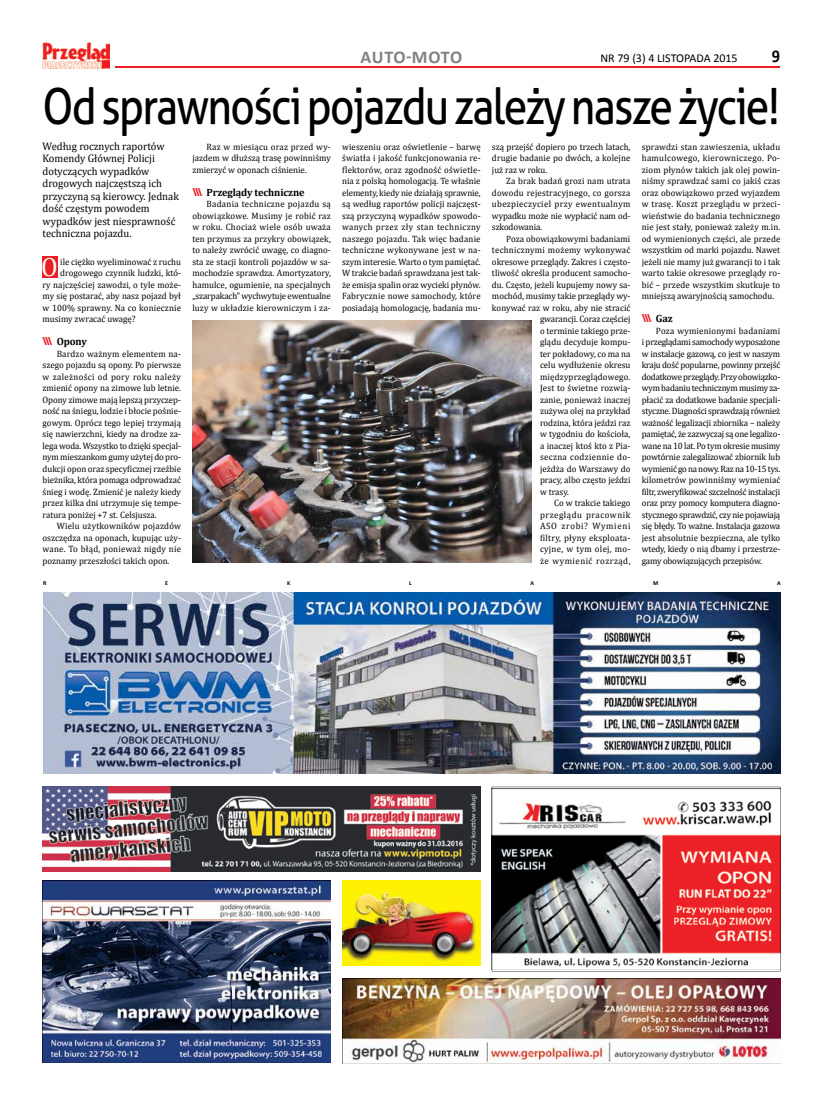
<style>
.page{position:relative;width:820px;height:1106px;background:#fff}
.page>*{position:absolute;margin:0;border:0;box-sizing:border-box;transform-origin:0 0}
.t1{font:50px "Aller";letter-spacing:-.04em;color:#000;scale:.85 1}
.t2{font:26.5px "Cambria";color:#fff;scale:.96 1}
.t3{font:700 18px "Calibri";letter-spacing:.02em;color:#808285}
.t4{font:700 18px "Calibri";color:#000;scale:.9 1}
.t5{font:12px "Calibri";color:#000}
.t6{font:11px/12.5px "Cambria";color:#000;scale:.96 1}
.t7{font:700 11px "Aller";color:#ed1d24}
.t8{font:700 10.5px "Cambria";letter-spacing:-.01em;color:#000}
.t9{font:9.2px/11.5px "Cambria";color:#000;text-align:justify;scale:.96 1}
.t10{font:9.2px "Cambria";letter-spacing:.025em;color:#000;scale:.96 1}
.t11{font:9.2px "Cambria";letter-spacing:.02em;color:#000;scale:.96 1}
.t12{font:9.2px "Cambria";letter-spacing:.035em;color:#000;scale:.96 1}
.t13{font:9.2px "Cambria";letter-spacing:.06em;color:#000;scale:.96 1}
.t14{font:9.2px "Cambria";letter-spacing:.05em;color:#000;scale:.96 1}
.t15{font:9.2px "Cambria";letter-spacing:.075em;color:#000;scale:.96 1}
.t16{font:700 6px "Calibri";color:#000}
.s1{font-family:"Aller";font-size:11px;color:#ed1d24}
.s2{font-family:"Cambria";font-size:10.5px;color:#000}
</style>
<div class="page">
<hr style="left:43px;top:66px;width:737px;height:2px;background:#ed1d24">
<div style="left:43px;top:42px;width:71px;height:26px;background:#fff"></div>
<img style="left:43px;top:42px;width:67px;height:26px">
<img style="left:43px;top:786px;width:437px;height:85px">
<div style="left:43px;top:257px;width:15px;height:21px;background:#ed1d24"></div>
<div style="left:342px;top:880px;width:138px;height:85px;background:#fff200"></div>
<img style="left:342px;top:886px;width:138px;height:76px">
<img style="left:43px;top:880px;width:288px;height:182px">
<svg style="left:491px;top:786px;width:289px;height:185px"></svg>
<img style="left:43px;top:592px;width:737px;height:181px">
<img style="left:342px;top:978px;width:438px;height:85px">
<img style="left:192px;top:320px;width:339px;height:242px">
<h3 class="t3" style="left:360px;top:45px;width:103px">AUTO-MOTO</h3>
<h3 class="t5" style="left:600px;top:51px;width:139px">NR 79 (3) 4 LISTOPADA 2015</h3>
<h3 class="t4" style="left:771px;top:45px;width:11px">9</h3>
<h1 class="t1" style="left:43px;top:76px;width:868px">Od sprawności pojazdu zależy nasze życie!</h1>
<p class="t6" style="left:43px;top:140px;width:143px">Według rocznych raportów<br>Komendy Głównej Policji dotyczących wypadków drogowych najczęstszą ich przyczyną są kierowcy. Jednak dość częstym powodem wypadków jest niesprawność techniczna pojazdu.</p>
<h2 class="t2" style="left:41px;top:251px;width:19px">O</h2>
<p class="t9" style="left:60px;top:256px;width:127px">ile ciężko wyeliminować z ruchu</p>
<p class="t9" style="left:60px;top:267px;width:127px">drogowego czynnik ludzki, któ-</p>
<p class="t9" style="left:43px;top:279px;width:146px">ry najczęściej zawodzi, o tyle może-</p>
<p class="t9" style="left:43px;top:290px;width:146px">my się postarać, aby nasz pojazd był</p>
<p class="t9" style="left:43px;top:302px;width:146px">w 100% sprawny. Na co koniecznie</p>
<p class="t9" style="left:43px;top:313px;width:98px">musimy zwracać uwagę?</p>
<p class="t8" style="left:43px;top:334px;width:46px"><span class="s1">\\\</span> Opony</p>
<p class="t9" style="left:43px;top:348px;width:146px;text-indent:14px">Bardzo ważnym elementem na&shy;szego pojazdu są opony. Po pierwsze w zależności od pory roku należy zmienić opony na zimowe lub letnie.<br>Opony zimowe mają lepszą przyczep&shy;ność na śniegu, lodzie i błocie pośnie&shy;gowym. Oprócz tego lepiej trzymają się nawierzchni, kiedy na drodze za&shy;lega woda. Wszystko to dzięki specjal&shy;nym mieszankom gumy użytej do pro&shy;dukcji opon oraz specyficznej rzeźbie bieżnika, która pomaga odprowadzać śnieg i wodę. Zmienić je należy kiedy przez kilka dni utrzymuje się tempe&shy;ratura poniżej +7 st. Celsjusza.</p>
<p class="t9" style="left:43px;top:520px;width:146px;text-indent:14px">Wielu użytkowników pojazdów oszczędza na oponach, kupując uży&shy;wane. To błąd, ponieważ nigdy nie poznamy przeszłości takich opon.</p>
<p class="t9" style="left:192px;top:141px;width:146px;text-indent:14px">Raz w miesiącu oraz przed wy&shy;jazdem w dłuższą trasę powinniśmy zmierzyć w oponach ciśnienie.</p>
<p class="t8" style="left:192px;top:185px;width:114px"><span class="s1">\\\</span> Przeglądy techniczne</p>
<p class="t9" style="left:192px;top:198px;width:146px;text-indent:14px">Badania techniczne pojazdu są obowiązkowe. Musimy je robić raz w roku. Chociaż wiele osób uważa ten przymus za przykry obowiązek, to należy zwrócić uwagę, co diagno&shy;sta ze stacji kontroli pojazdów w sa&shy;mochodzie sprawdza. Amortyzatory, hamulce, ogumienie, na specjalnych „szarpakach” wychwytuje ewentualne luzy w układzie kierowniczym i za-</p>
<p class="t9" style="left:342px;top:141px;width:146px">wieszeniu oraz oświetlenie – barwę światła i jakość funkcjonowania re&shy;flektorów, oraz zgodność oświetle&shy;nia z polską homologacją. Te właśnie elementy, kiedy nie działają sprawnie, są według raportów policji najczęst&shy;szą przyczyną wypadków spowodo&shy;wanych przez zły stan techniczny naszego pojazdu. Tak więc badanie techniczne wykonywane jest w na&shy;szym interesie. Warto o tym pamiętać.<br>W trakcie badań sprawdzana jest tak&shy;że emisja spalin oraz wycieki płynów.<br>Fabrycznie nowe samochody, które posiadają homologację, badania mu-</p>
<p class="t9" style="left:492px;top:141px;width:146px">szą przejść dopiero po trzech latach, drugie badanie po dwóch, a kolejne już raz w roku.</p>
<p class="t9" style="left:492px;top:175px;width:146px;text-indent:14px">Za brak badań grozi nam utrata dowodu rejestracyjnego, co gorsza ubezpieczyciel przy ewentualnym wypadku może nie wypłacić nam od&shy;szkodowania.</p>
<p class="t9" style="left:506px;top:233px;width:131px">Poza obowiązkowymi badaniami</p>
<p class="t10" style="left:492px;top:244px;width:146px">technicznymi możemy wykonywać</p>
<p class="t9" style="left:492px;top:256px;width:146px">okresowe przeglądy. Zakres i często-</p>
<p class="t9" style="left:492px;top:267px;width:146px">tliwość określa producent samocho-</p>
<p class="t9" style="left:492px;top:279px;width:146px">du. Często, jeżeli kupujemy nowy sa-</p>
<p class="t9" style="left:492px;top:290px;width:146px">mochód, musimy takie przeglądy wy-</p>
<p class="t9" style="left:492px;top:302px;width:146px">konywać raz w roku, aby nie stracić</p>
<p class="t9" style="left:540px;top:313px;width:96px">gwarancji. Coraz częściej</p>
<p class="t9" style="left:540px;top:325px;width:96px">o terminie takiego prze-</p>
<p class="t9" style="left:540px;top:336px;width:96px">glądu decyduje kompu-</p>
<p class="t9" style="left:540px;top:348px;width:96px">ter pokładowy, co ma na</p>
<p class="t9" style="left:540px;top:359px;width:96px">celu wydłużenie okresu</p>
<p class="t11" style="left:540px;top:371px;width:96px">międzyprzeglądowego.</p>
<p class="t11" style="left:540px;top:382px;width:96px">Jest to świetne rozwią-</p>
<p class="t9" style="left:540px;top:394px;width:96px">zanie, ponieważ inaczej</p>
<p class="t9" style="left:540px;top:405px;width:96px">zużywa olej na przykład</p>
<p class="t9" style="left:540px;top:417px;width:96px">rodzina, która jeździ raz</p>
<p class="t9" style="left:540px;top:428px;width:96px">w tygodniu do kościoła,</p>
<p class="t9" style="left:540px;top:440px;width:96px">a inaczej ktoś kto z Pia-</p>
<p class="t12" style="left:540px;top:451px;width:96px">seczna codziennie do-</p>
<p class="t9" style="left:540px;top:463px;width:96px">jeżdża do Warszawy do</p>
<p class="t9" style="left:540px;top:474px;width:96px">pracy, albo często jeździ</p>
<p class="t9" style="left:540px;top:486px;width:32px">w trasy.</p>
<p class="t9" style="left:554px;top:497px;width:81px">Co w trakcie takiego</p>
<p class="t13" style="left:540px;top:509px;width:96px">przeglądu pracownik</p>
<p class="t15" style="left:540px;top:520px;width:96px">ASO zrobi? Wymieni</p>
<p class="t10" style="left:540px;top:532px;width:96px">filtry, płyny eksploata-</p>
<p class="t12" style="left:540px;top:543px;width:96px">cyjne, w tym olej, mo-</p>
<p class="t14" style="left:540px;top:555px;width:96px">że wymienić rozrząd,</p>
<p class="t9" style="left:641px;top:141px;width:146px">sprawdzi stan zawieszenia, układu hamulcowego, kierowniczego. Po&shy;ziom płynów takich jak olej powin&shy;niśmy sprawdzać sami co jakiś czas oraz obowiązkowo przed wyjazdem w trasę. Koszt przeglądu w przeci&shy;wieństwie do badania technicznego nie jest stały, ponieważ zależy m.in. od wymienionych części, ale przede wszystkim od marki pojazdu. Nawet jeżeli nie mamy już gwarancji to i tak warto takie okresowe przeglądy ro&shy;bić – przede wszystkim skutkuje to mniejszą awaryjnością samochodu.</p>
<p class="t7" style="left:641px;top:311px;width:33px">\\\ <span class="s2">Gaz</span></p>
<p class="t9" style="left:641px;top:325px;width:146px;text-indent:14px">Poza wymienionymi badaniami i przeglądami samochody wyposażone w instalacje gazową, co jest w naszym kraju dość popularne, powinny przejść dodatkowe przeglądy. Przy obowiązko&shy;wym badaniu technicznym musimy za&shy;płacić za dodatkowe badanie specjali&shy;styczne. Diagności sprawdzają również ważność legalizacji zbiornika – należy pamiętać, że zazwyczaj są one legalizo&shy;wane na 10 lat. Po tym okresie musimy powtórnie zalegalizować zbiornik lub wymienić go na nowy. Raz na 10-15 tys. kilometrów powinniśmy wymieniać filtr, zweryfikować szczelność instalacji oraz przy pomocy komputera diagno&shy;stycznego sprawdzić, czy nie pojawiają się błędy. To ważne. Instalacja gazowa jest absolutnie bezpieczna, ale tylko wtedy, kiedy o nią dbamy i przestrze&shy;gamy obowiązujących przepisów.</p>
<p class="t16" style="left:43px;top:579px;width:5px">R</p>
<p class="t16" style="left:165px;top:579px;width:4px">E</p>
<p class="t16" style="left:287px;top:579px;width:5px">K</p>
<p class="t16" style="left:409px;top:579px;width:4px">L</p>
<p class="t16" style="left:530px;top:579px;width:5px">A</p>
<p class="t16" style="left:652px;top:579px;width:7px">M</p>
<p class="t16" style="left:776px;top:579px;width:5px">A</p>
</div>
